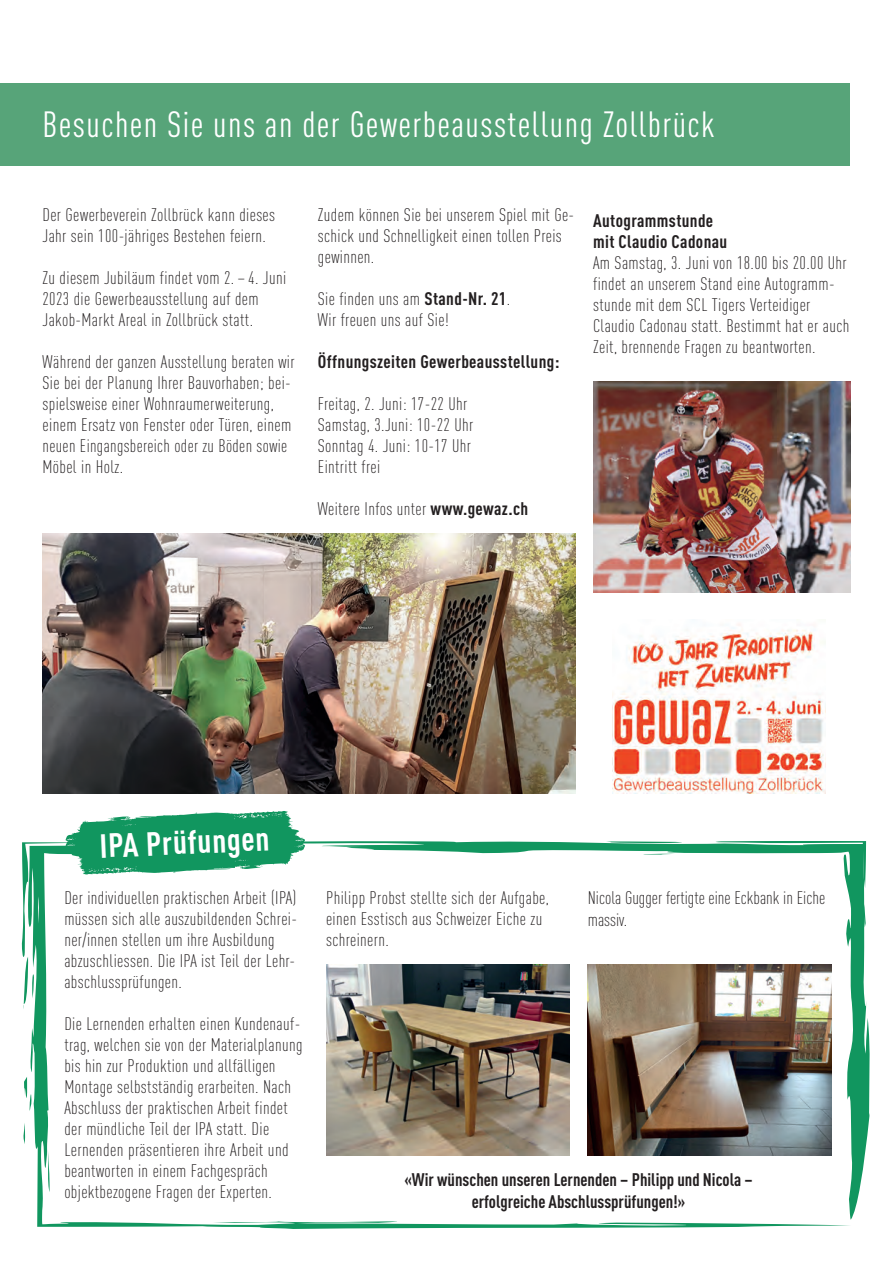
<style>
.page{position:relative;width:893px;height:1263px;background:#fff}
.page>*{position:absolute;margin:0;border:0;box-sizing:border-box;transform-origin:0 0}
.t1{font:condensed 36px "DIN Pro";letter-spacing:.04em;color:#fff}
.t2{font:700 condensed 33.15px "DIN Pro";color:#fff}
.t3{font:300 condensed 18px/21px "DIN Pro";letter-spacing:.02em;color:#231f20}
.t4{font:700 condensed 18px/21.6px "DIN Pro";color:#231f20;text-align:center}
.t5{font:700 condensed 18px "DIN Pro";letter-spacing:.02em;color:#231f20}
.t6{font:300 condensed 18px/21.6px "DIN Pro";color:#231f20}
.s1{font-weight:700}
</style>
<div class="page">
<svg style="left:30px;top:1009px;width:820px;height:220px"></svg>
<svg style="left:23px;top:1123px;width:2px;height:21px"></svg>
<svg style="left:24px;top:1072px;width:8px;height:40px"></svg>
<svg style="left:47px;top:1148px;width:3px;height:44px"></svg>
<svg style="left:248px;top:841px;width:622px;height:379px"></svg>
<div style="left:0;top:83px;width:850px;height:82px;background:#57a479"></div>
<img style="left:612px;top:624px;width:213px;height:169px">
<svg style="left:22px;top:811px;width:283px;height:198px"></svg>
<img style="left:326px;top:964px;width:244px;height:191px">
<img style="left:588px;top:964px;width:243px;height:191px">
<img style="left:43px;top:534px;width:532px;height:259px">
<img style="left:593px;top:381px;width:258px;height:212px">
<p class="t1" style="left:43px;top:98px;width:674px">Besuchen Sie uns an der Gewerbeausstellung Zollbrück</p>
<p class="t3" style="left:43px;top:203px;width:234px">Der Gewerbeverein Zollbrück kann dieses<br>Jahr sein 100-jähriges Bestehen feiern.</p>
<p class="t3" style="left:43px;top:266px;width:245px">Zu diesem Jubiläum findet vom 2. – 4. Juni<br>2023 die Gewerbeausstellung auf dem<br>Jakob-Markt Areal in Zollbrück statt.</p>
<p class="t3" style="left:43px;top:350px;width:254px">Während der ganzen Ausstellung beraten wir Sie bei der Planung Ihrer Bauvorhaben; bei&shy;spielsweise einer Wohnraumerweiterung, einem Ersatz von Fenster oder Türen, einem neuen Eingangsbereich oder zu Böden sowie Möbel in Holz.</p>
<p class="t3" style="left:318px;top:203px;width:258px">Zudem können Sie bei unserem Spiel mit Ge&shy;schick und Schnelligkeit einen tollen Preis gewinnen.</p>
<p class="t3" style="left:318px;top:287px;width:194px">Sie finden uns am <span class="s1">Stand-Nr. 21</span>.</p>
<p class="t3" style="left:318px;top:308px;width:133px">Wir freuen uns auf Sie!</p>
<p class="t5" style="left:318px;top:348px;width:243px">Öffnungszeiten Gewerbeausstellung:</p>
<p class="t3" style="left:318px;top:392px;width:151px">Freitag, 2. Juni: 17-22 Uhr</p>
<p class="t3" style="left:318px;top:413px;width:157px">Samstag, 3.Juni: 10-22 Uhr</p>
<p class="t3" style="left:318px;top:434px;width:155px">Sonntag 4. Juni: 10-17 Uhr</p>
<p class="t3" style="left:318px;top:455px;width:64px">Eintritt frei</p>
<p class="t3" style="left:318px;top:497px;width:212px">Weitere Infos unter <span class="s1">www.gewaz.ch</span></p>
<p class="t5" style="left:593px;top:207px;width:122px">Autogrammstunde</p>
<p class="t5" style="left:593px;top:228px;width:136px">mit Claudio Cadonau</p>
<p class="t3" style="left:593px;top:251px;width:255px">Am Samstag, 3. Juni von 18.00 bis 20.00 Uhr</p>
<p class="t3" style="left:593px;top:272px;width:258px">findet an unserem Stand eine Autogramm&shy;stunde mit dem SCL Tigers Verteidiger Claudio Cadonau statt. Bestimmt hat er auch Zeit, brennende Fragen zu beantworten.</p>
<p class="t2" style="left:98px;top:821px;width:171px;rotate:-3deg">IPA Prüfungen</p>
<p class="t3" style="left:64px;top:886px;width:234px">Der individuellen praktischen Arbeit (IPA) müssen sich alle auszubildenden Schrei&shy;ner/innen stellen um ihre Ausbildung abzuschliessen. Die IPA ist Teil der Lehr&shy;abschlussprüfungen.</p>
<p class="t3" style="left:64px;top:1012px;width:240px">Die Lernenden erhalten einen Kundenauf&shy;trag, welchen sie von der Materialplanung bis hin zur Produktion und allfälligen Montage selbstständig erarbeiten. Nach Abschluss der praktischen Arbeit findet der mündliche Teil der IPA statt. Die Lernenden präsentieren ihre Arbeit und beantworten in einem Fachgespräch objektbezogene Fragen der Experten.</p>
<p class="t3" style="left:326px;top:886px;width:224px">Philipp Probst stellte sich der Aufgabe, einen Esstisch aus Schweizer Eiche zu schreinern.</p>
<p class="t6" style="left:588px;top:886px;width:239px">Nicola Gugger fertigte eine Eckbank in Eiche massiv.</p>
<p class="t4" style="left:404px;top:1167px;width:350px">«Wir wünschen unseren Lernenden – Philipp und Nicola – erfolgreiche Abschlussprüfungen!»</p>
</div>
